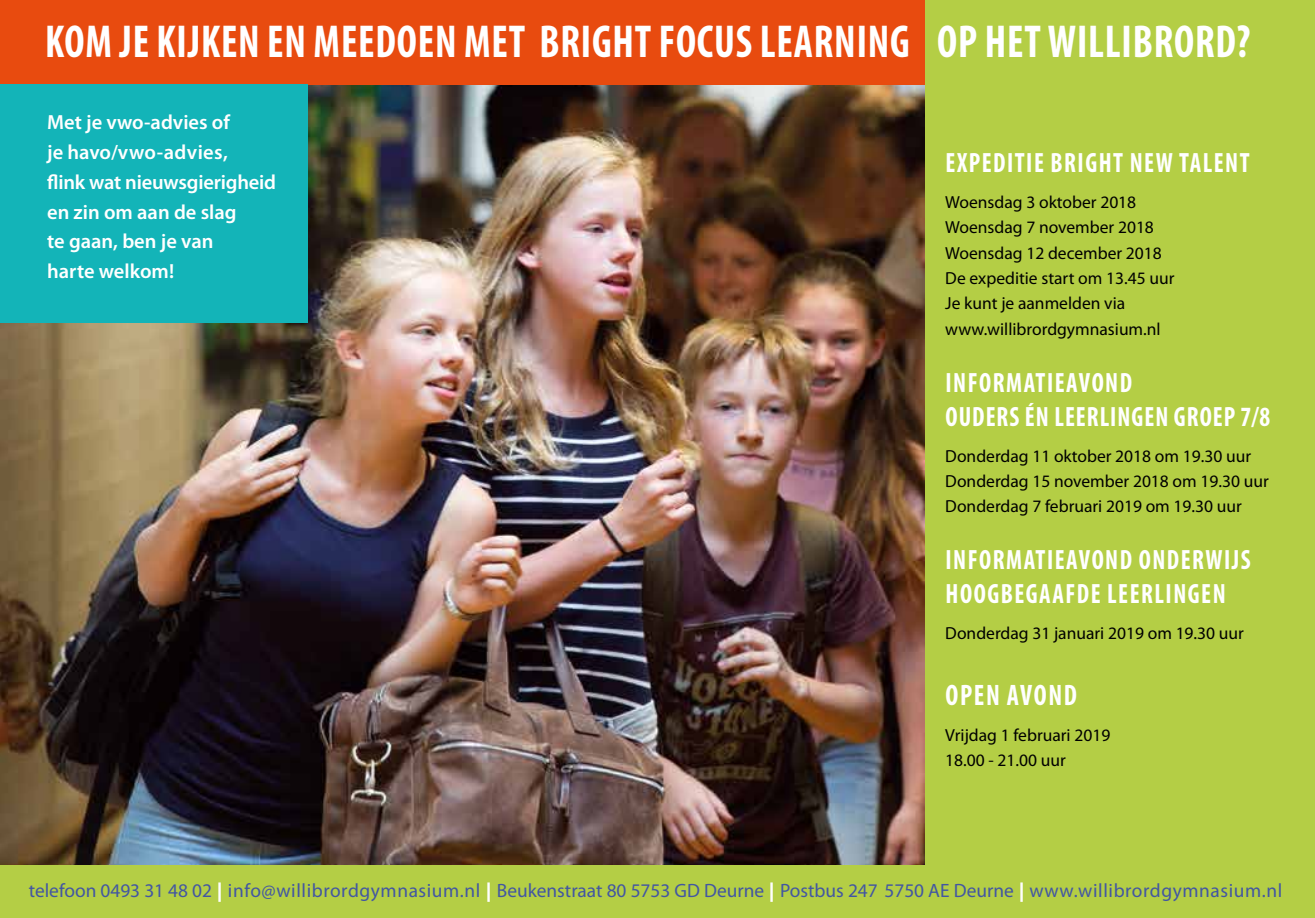
<style>
.page{position:relative;width:1315px;height:918px;background:#fff}
.page>*{position:absolute;margin:0;border:0;box-sizing:border-box;transform-origin:0 0}
.t1{font:700 condensed 46.38px "Myriad Pro";letter-spacing:.02em;color:#fff;scale:.9 1}
.t2{font:700 condensed 29.75px "Myriad Pro";letter-spacing:.06em;color:#fff;scale:.9 1}
.t3{font:700 condensed 28px/34.1px "Myriad Pro";letter-spacing:.06em;color:#fff;scale:.9 1}
.t4{font:700 condensed 28px/34.1px "Myriad Pro";letter-spacing:.04em;color:#fff;scale:.9 1}
.t5{font:600 20.47px/29.8px "Myriad Pro";color:#fff}
.t6{font:19.43px "Myriad Pro";letter-spacing:.005em;color:#4256a2}
.t7{font:17.5px/25.4px "Myriad Pro";color:#000}
.s1{font-weight:900;color:#fff}
</style>
<div class="page">
<img style="left:0;top:84px;width:925px;height:781px">
<div style="left:0;top:0;width:455px;height:84px;background:#e84b0f"></div>
<div style="left:455px;top:0;width:473px;height:84px;background:#e84b0f"></div>
<div style="left:925px;top:0;width:390px;height:918px;background:#b4ce45"></div>
<div style="left:0;top:84px;width:308px;height:238px;background:#13b4b8"></div>
<div style="left:0;top:865px;width:1294px;height:53px;background:#b4ce45"></div>
<h1 class="t1" style="left:45px;top:13px;width:1340px">KOM JE KIJKEN EN MEEDOEN MET BRIGHT FOCUS LEARNING OP HET WILLIBRORD?</h1>
<p class="t5" style="left:47px;top:107px;width:230px">Met je vwo-advies of<br>je havo/vwo-advies,<br>flink wat nieuwsgierigheid en zin om aan de slag<br>te gaan, ben je van<br>harte welkom!</p>
<h3 class="t3" style="left:945px;top:145px;width:339px">EXPEDITIE BRIGHT NEW TALENT</h3>
<p class="t7" style="left:945px;top:190px;width:231px">Woensdag 3 oktober 2018<br>Woensdag 7 november 2018<br>Woensdag 12 december 2018<br>De expeditie start om 13.45 uur<br>Je kunt je aanmelden via www.willibrordgymnasium.nl</p>
<h3 class="t4" style="left:945px;top:365px;width:362px">INFORMATIEAVOND<br>OUDERS ÉN LEERLINGEN GROEP 7/8</h3>
<p class="t7" style="left:945px;top:443px;width:325px">Donderdag 11 oktober 2018 om 19.30 uur<br>Donderdag 15 november 2018 om 19.30 uur<br>Donderdag 7 februari 2019 om 19.30 uur</p>
<h3 class="t3" style="left:945px;top:542px;width:341px">INFORMATIEAVOND ONDERWIJS<br>HOOGBEGAAFDE LEERLINGEN</h3>
<p class="t7" style="left:945px;top:621px;width:300px">Donderdag 31 januari 2019 om 19.30 uur</p>
<h2 class="t2" style="left:945px;top:676px;width:147px">OPEN AVOND</h2>
<p class="t7" style="left:945px;top:722px;width:167px">Vrijdag 1 februari 2019<br>18.00 - 21.00 uur</p>
<p class="t6" style="left:29px;top:879px;width:1255px">telefoon 0493 31 48 02 <span class="s1">|</span> info@willibrordgymnasium.nl <span class="s1">|</span> Beukenstraat 80 5753 GD Deurne <span class="s1">|</span> Postbus 247 5750 AE Deurne <span class="s1">|</span> www.willibrordgymnasium.nl</p>
</div>
